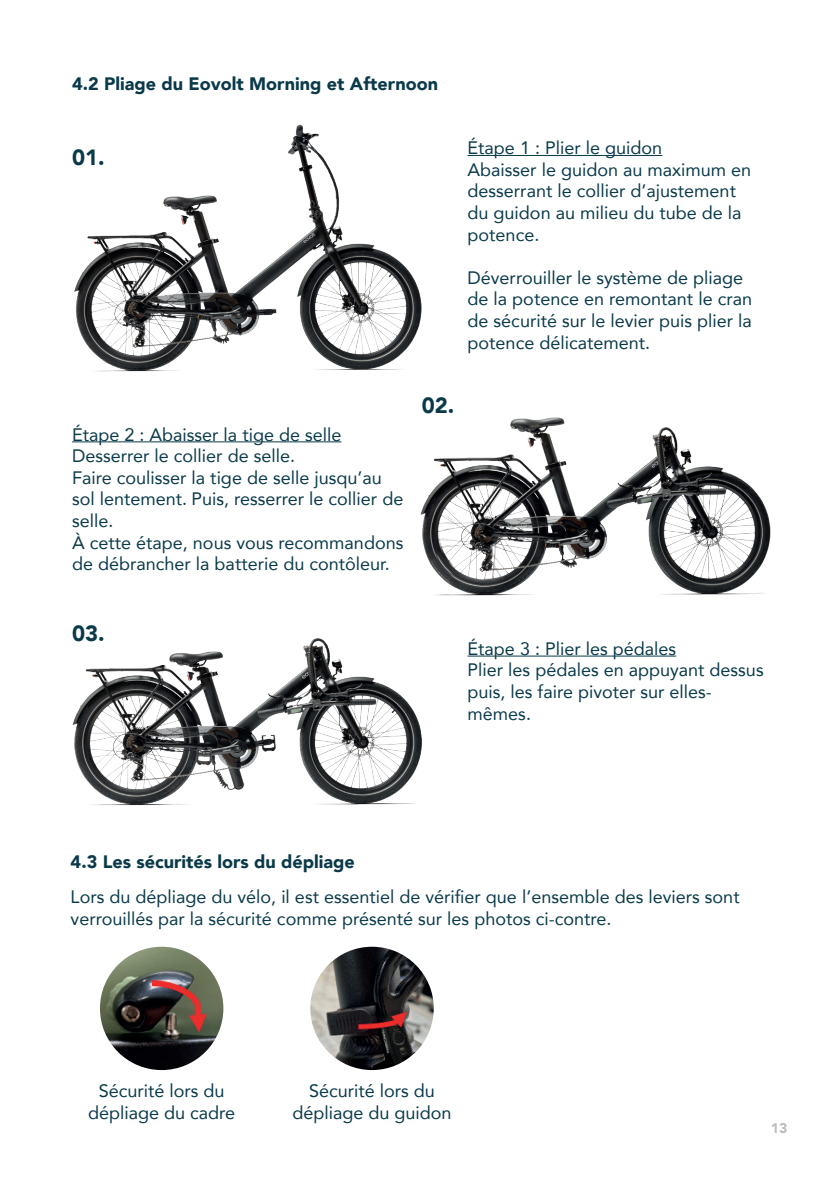
<style>
.page{position:relative;width:840px;height:1191px;background:#fff}
.page>*{position:absolute;margin:0;border:0;box-sizing:border-box;transform-origin:0 0}
.t1{font:900 22px "Avenir";color:#0a3a4a}
.t2{font:18px/21.6px "Avenir";color:#0a3a4a}
.t3{font:900 18px "Avenir";color:#0a3a4a}
.t4{font:900 14px "Avenir";color:#bcbdc0}
</style>
<div class="page">
<img style="left:74px;top:124px;width:345px;height:248px">
<hr style="left:467px;top:155px;width:194px;height:1px;background:#0a3a4a">
<img style="left:323px;top:289px;width:448px;height:306px">
<hr style="left:72px;top:441px;width:269px;height:1px;background:#0a3a4a">
<img style="left:72px;top:500px;width:449px;height:306px">
<hr style="left:467px;top:655px;width:208px;height:1px;background:#0a3a4a">
<img style="left:100px;top:946px;width:123px;height:124px;border-radius:62px">
<img style="left:310px;top:946px;width:123px;height:124px;border-radius:62px">
<p class="t3" style="left:72px;top:68px;width:367px">4.2 Pliage du Eovolt Morning et Afternoon</p>
<p class="t1" style="left:72px;top:139px;width:34px">01.</p>
<p class="t2" style="left:467px;top:136px;width:285px">Étape 1 : Plier le guidon<br>Abaisser le guidon au maximum en desserrant le collier d’ajustement du guidon au milieu du tube de la potence.</p>
<p class="t2" style="left:467px;top:266px;width:286px">Déverrouiller le système de pliage de la potence en remontant le cran de sécurité sur le levier puis plier la potence délicatement.</p>
<p class="t2" style="left:72px;top:423px;width:332px">Étape 2 : Abaisser la tige de selle Desserrer le collier de selle.<br>Faire coulisser la tige de selle jusqu’au sol lentement. Puis, resserrer le collier de selle.<br>À cette étape, nous vous recommandons de débrancher la batterie du contôleur.</p>
<p class="t1" style="left:421px;top:386px;width:34px">02.</p>
<p class="t1" style="left:72px;top:614px;width:34px">03.</p>
<p class="t2" style="left:467px;top:637px;width:297px">Étape 3 : Plier les pédales<br>Plier les pédales en appuyant dessus puis, les faire pivoter sur elles&shy;mêmes.</p>
<p class="t3" style="left:71px;top:846px;width:285px">4.3 Les sécurités lors du dépliage</p>
<p class="t2" style="left:71px;top:885px;width:670px">Lors du dépliage du vélo, il est essentiel de vérifier que l’ensemble des leviers sont verrouillés par la sécurité comme présenté sur les photos ci-contre.</p>
<p class="t2" style="left:88px;top:1079px;width:149px;text-align:center">Sécurité lors du dépliage du cadre</p>
<p class="t2" style="left:292px;top:1079px;width:161px;text-align:center">Sécurité lors du dépliage du guidon</p>
<p class="t4" style="left:770px;top:1116px;width:18px">13</p>
</div>
